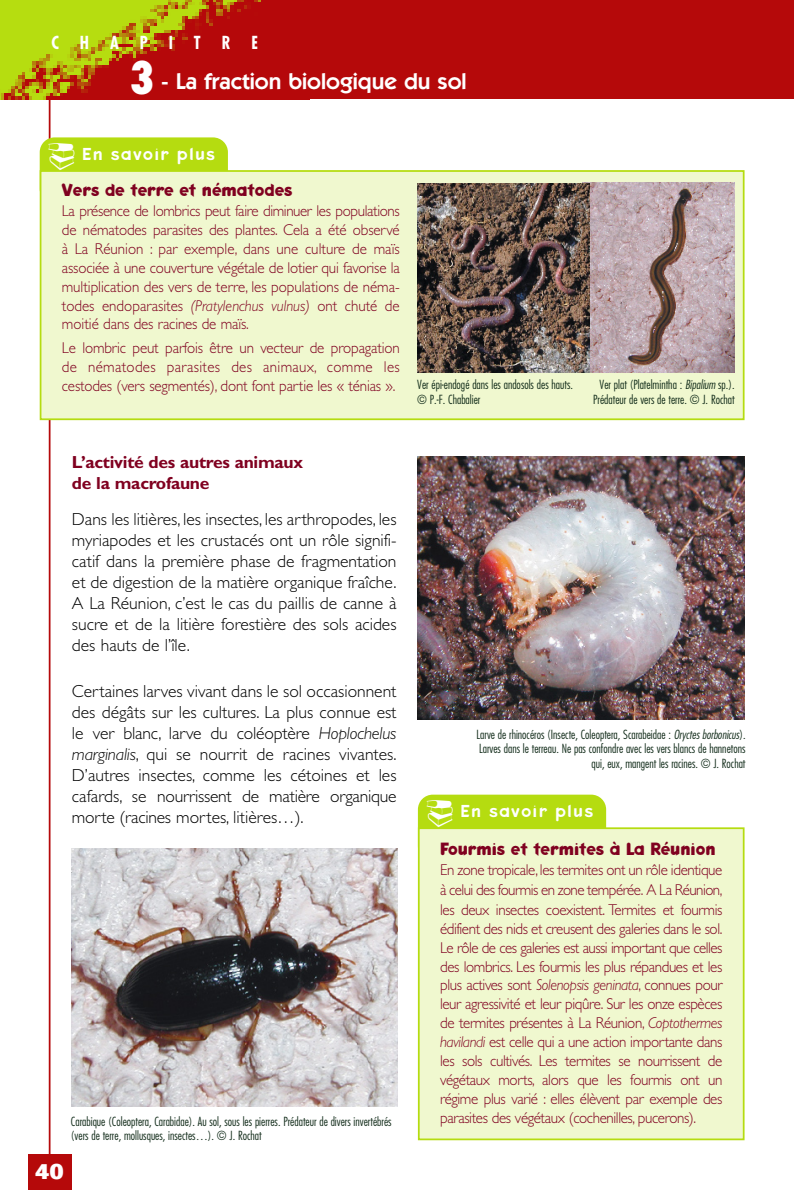
<style>
.page{position:relative;width:795px;height:1190px;background:#fff}
.page>*{position:absolute;margin:0;border:0;box-sizing:border-box;transform-origin:0 0}
.t1{font:800 condensed 43.75px "Futura";color:#fff;scale:.95 1}
.t2{font:600 22.75px "Itc Kabel";color:#fff}
.t3{font:800 21px "Cosmos";color:#fff}
.t4{font:700 17.85px "Keedy Sans";color:#800120;scale:.95 1}
.t5{font:300 17.5px/21px "Gill Sans";color:#000;text-align:justify}
.t6{font:700 17.5px/21px "Gill Sans";letter-spacing:-.015em;color:#800120}
.t7{font:17.5px "Keedy Sans Reg";letter-spacing:.065em;color:#fff}
.t8{font:700 condensed 17.5px "Futura";letter-spacing:1.26em;color:#fff;scale:.95 1}
.t9{font:300 15.75px/19.1px "Gill Sans";letter-spacing:-.01em;color:#800120;text-align:justify;scale:.95 1}
.t10{font:300 condensed 12.25px/14.7px "Futura";color:#132d1b}
.s1{font-style:italic}
</style>
<div class="page">
<hr style="left:49px;top:65px;width:1px;height:1125px;background:#b5090a">
<div style="left:28px;top:1155px;width:43px;height:35px;background:#b5090a"></div>
<div style="left:40px;top:137px;width:188px;height:67px;background:#b5dc10;border-radius:15px"></div>
<div style="left:0;top:0;width:793px;height:99px;background:#b5090a"></div>
<img style="left:0;top:0;width:261px;height:99px">
<div style="left:41px;top:171px;width:702px;height:248px;background:#f0f8cf"></div>
<div style="left:40px;top:170px;width:704px;height:250px;border:2px solid #b5dc10"></div>
<img style="left:589px;top:183px;width:145px;height:189px">
<img style="left:418px;top:457px;width:326px;height:262px">
<img style="left:417px;top:183px;width:172px;height:189px">
<img style="left:72px;top:848px;width:325px;height:258px">
<div style="left:418px;top:795px;width:188px;height:66px;background:#b5dc10;border-radius:15px"></div>
<div style="left:419px;top:828px;width:324px;height:311px;background:#f0f8cf"></div>
<div style="left:418px;top:827px;width:326px;height:313px;border:2px solid #b5dc10"></div>
<svg style="left:427px;top:827px;width:26px;height:1px"></svg>
<p class="t8" style="left:51px;top:35px;width:219px">CHAPITRE</p>
<h1 class="t1" style="left:130px;top:59px;width:28px">3</h1>
<h2 class="t2" style="left:161px;top:73px;width:307px">- La fraction biologique du sol</h2>
<p class="t7" style="left:82px;top:148px;width:134px">En savoir plus</p>
<p class="t4" style="left:62px;top:183px;width:244px">Vers de terre et nématodes</p>
<p class="t9" style="left:62px;top:203px;width:357px">La présence de lombrics peut faire diminuer les populations de nématodes parasites des plantes. Cela a été observé à La Réunion : par exemple, dans une culture de maïs associée à une couverture végétale de lotier qui favorise la multiplication des vers de terre, les populations de néma&shy;todes endoparasites <span class="s1">(Pratylenchus vulnus)</span> ont chuté de moitié dans des racines de maïs.</p>
<p class="t9" style="left:62px;top:340px;width:357px">Le lombric peut parfois être un vecteur de propagation de nématodes parasites des animaux, comme les cestodes (vers segmentés), dont font partie les « ténias ».</p>
<p class="t10" style="left:417px;top:378px;width:157px">Ver épi-endogé dans les andosols des hauts. © P.-F. Chabalier</p>
<p class="t10" style="left:593px;top:378px;width:143px;text-align:center">Ver plat (Platelmintha : <span class="s1">Bipalium</span>sp.).<br>Prédateur de vers de terre. © J. Rochat</p>
<p class="t6" style="left:72px;top:454px;width:233px">L’activité des autres animaux de la macrofaune</p>
<p class="t5" style="left:72px;top:510px;width:326px">Dans les litières, les insectes, les arthropodes, les myriapodes et les crustacés ont un rôle signifi&shy;catif dans la première phase de fragmentation et de digestion de la matière organique fraîche.<br>A La Réunion, c’est le cas du paillis de canne à sucre et de la litière forestière des sols acides des hauts de l’île.</p>
<p class="t5" style="left:72px;top:682px;width:326px">Certaines larves vivant dans le sol occasionnent des dégâts sur les cultures. La plus connue est le ver blanc, larve du coléoptère <span class="s1">Hoplochelus marginalis</span>, qui se nourrit de racines vivantes.<br>D’autres insectes, comme les cétoines et les cafards, se nourrissent de matière organique morte (racines mortes, litières…).</p>
<p class="t10" style="left:71px;top:1115px;width:322px">Carabique (Coleoptera, Carabidae). Au sol, sous les pierres. Prédateur de divers invertébrés (vers de terre, mollusques, insectes…). © J. Rochat</p>
<h3 class="t3" style="left:35px;top:1164px;width:30px">40</h3>
<p class="t10" style="left:476px;top:728px;width:270px;text-align:right">Larve de rhinocéros (Insecte, Coleoptera, Scarabeidae : <span class="s1">Oryctes borbonicus</span>).<br>Larves dans le terreau. Ne pas confondre avec les vers blancs de hannetons qui, eux, mangent les racines. © J. Rochat</p>
<p class="t7" style="left:460px;top:805px;width:134px">En savoir plus</p>
<p class="t4" style="left:440px;top:842px;width:291px">Fourmis et termites à La Réunion</p>
<p class="t9" style="left:440px;top:862px;width:299px">En zone tropicale,les termites ont un rôle identique à celui des fourmis en zone tempérée. A La Réunion, les deux insectes coexistent. Termites et fourmis édifient des nids et creusent des galeries dans le sol.<br>Le rôle de ces galeries est aussi important que celles des lombrics. Les fourmis les plus répandues et les plus actives sont <span class="s1">Solenopsis geninata</span>, connues pour leur agressivité et leur piqûre. Sur les onze espèces de termites présentes à La Réunion, <span class="s1">Coptothermes havilandi</span> est celle qui a une action importante dans les sols cultivés. Les termites se nourrissent de végétaux morts, alors que les fourmis ont un régime plus varié : elles élèvent par exemple des parasites des végétaux (cochenilles, pucerons).</p>
</div>
